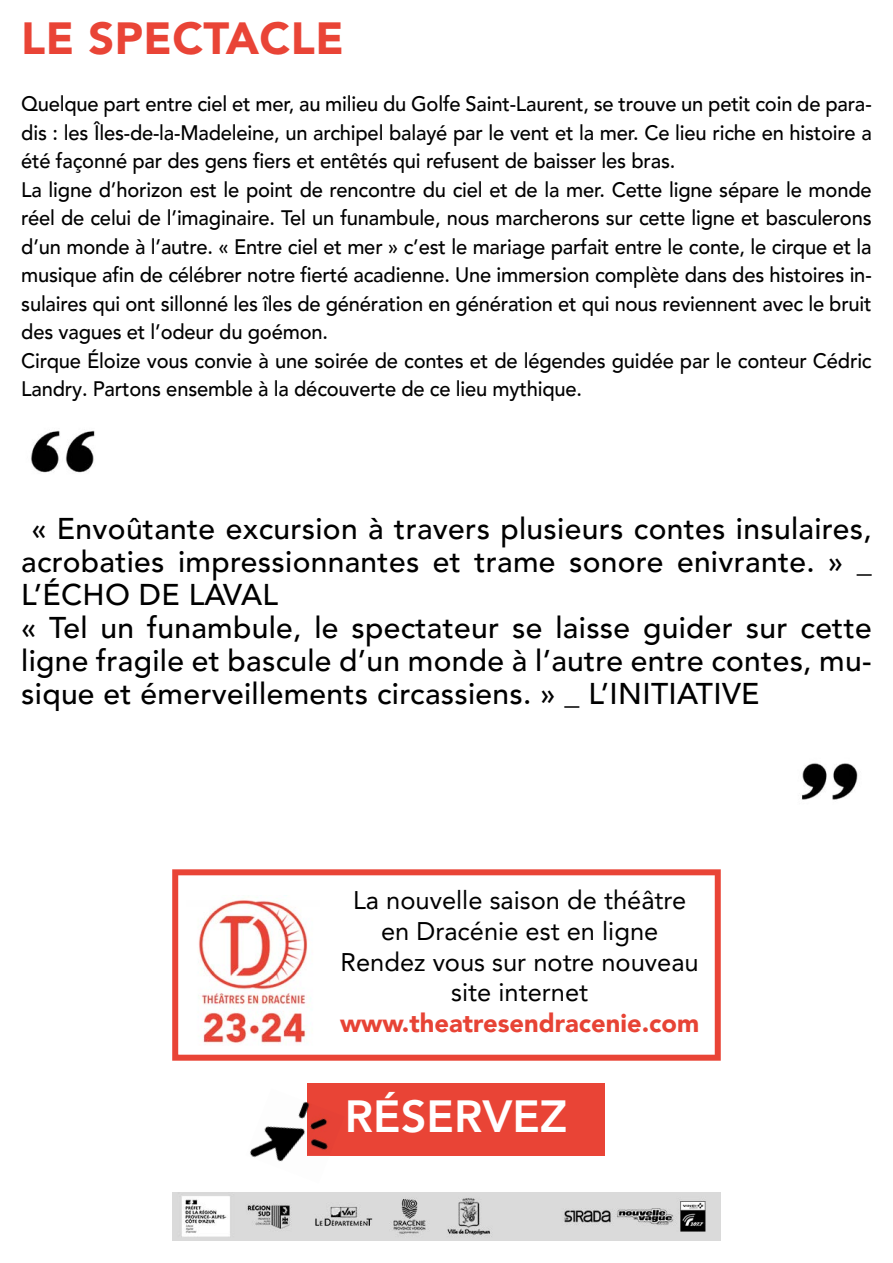
<style>
.page{position:relative;width:893px;height:1263px;background:#fff}
.page>*{position:absolute;margin:0;border:0;box-sizing:border-box;transform-origin:0 0}
.t1{font:900 45px "Avenir LT Pro";letter-spacing:.01em;color:#e94436}
.t2{font:800 45px "Avenir LT Pro";color:#fff}
.t3{font:500 30px/33px "Avenir LT Pro";letter-spacing:.01em;color:#000}
.t4{font:25.5px/30.6px "Avenir LT Pro";color:#000;text-align:center}
.t5{font:900 25.5px "Avenir LT Pro";color:#e74335}
.t6{font:500 21px/28.5px "Avenir LT Pro";letter-spacing:-.01em;color:#000;scale:.96 1}
</style>
<div class="page">
<svg style="left:172px;top:869px;width:549px;height:192px"></svg>
<img style="left:187px;top:895px;width:132px;height:151px">
<div style="left:307px;top:1083px;width:297px;height:73px;background:#e94436"></div>
<img style="left:250px;top:1101px;width:57px;height:61px">
<img style="left:307px;top:1102px;width:22px;height:54px">
<img style="left:31px;top:430px;width:64px;height:43px">
<img style="left:801px;top:763px;width:57px;height:37px">
<img style="left:172px;top:1192px;width:549px;height:48px">
<h1 class="t1" style="left:21px;top:11px;width:324px">LE SPECTACLE</h1>
<p class="t6" style="left:21px;top:90px;width:887px">Quelque part entre ciel et mer, au milieu du Golfe Saint-Laurent, se trouve un petit coin de para&shy;dis : les Îles-de-la-Madeleine, un archipel balayé par le vent et la mer. Ce lieu riche en histoire a été façonné par des gens fiers et entêtés qui refusent de baisser les bras.<br>La ligne d’horizon est le point de rencontre du ciel et de la mer. Cette ligne sépare le monde réel de celui de l’imaginaire. Tel un funambule, nous marcherons sur cette ligne et basculerons d’un monde à l’autre. « Entre ciel et mer » c’est le mariage parfait entre le conte, le cirque et la musique afin de célébrer notre fierté acadienne. Une immersion complète dans des histoires in&shy;sulaires qui ont sillonné les îles de génération en génération et qui nous reviennent avec le bruit des vagues et l’odeur du goémon.<br>Cirque Éloize vous convie à une soirée de contes et de légendes guidée par le conteur Cédric Landry. Partons ensemble à la découverte de ce lieu mythique.</p>
<p class="t3" style="left:21px;top:513px;width:852px;text-indent:10px">« Envoûtante excursion à travers plusieurs contes insulaires, acrobaties impressionnantes et trame sonore enivrante. » _ L’ÉCHO DE LAVAL<br>« Tel un funambule, le spectateur se laisse guider sur cette ligne fragile et bascule d’un monde à l’autre entre contes, mu&shy;sique et émerveillements circassiens. » _ L’INITIATIVE</p>
<p class="t4" style="left:341px;top:885px;width:360px">La nouvelle saison de théâtre en Dracénie est en ligne<br>Rendez vous sur notre nouveau site internet</p>
<p class="t5" style="left:340px;top:1007px;width:361px">www.theatresendracenie.com</p>
<h1 class="t2" style="left:345px;top:1089px;width:224px">RÉSERVEZ</h1>
</div>
